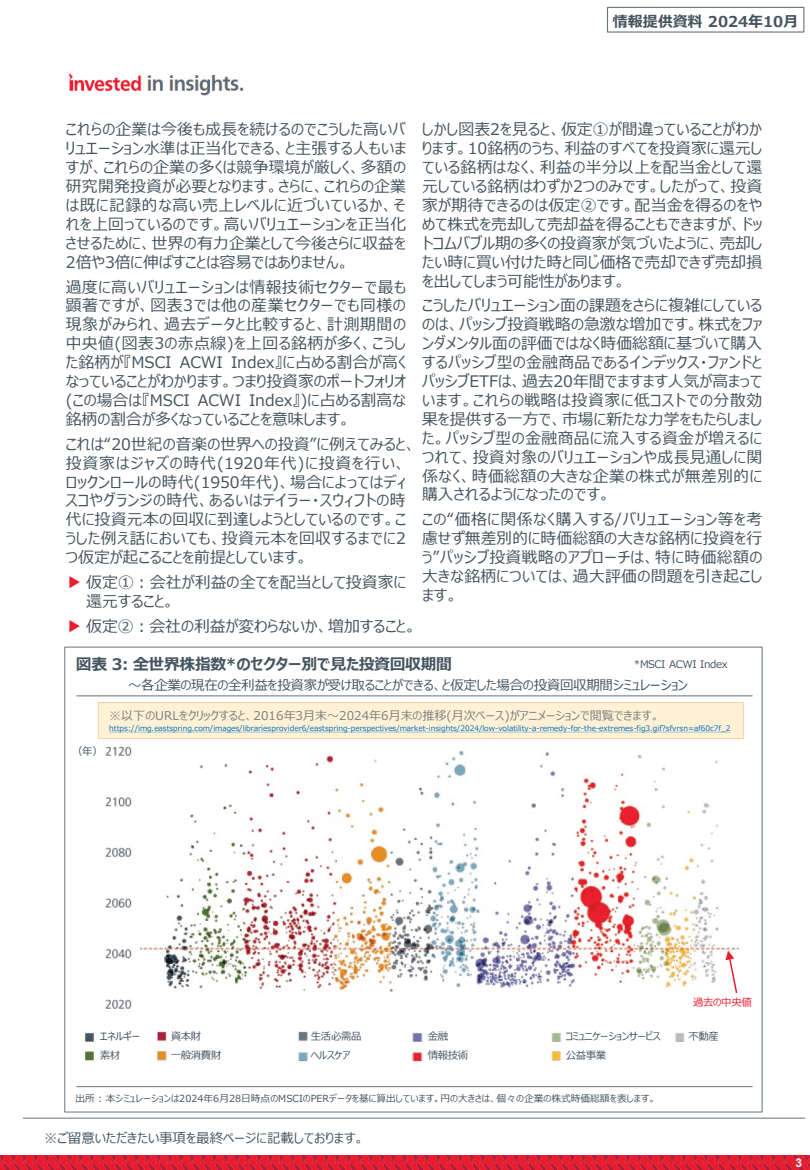
<style>
.page{position:relative;width:810px;height:1170px;background:#fff}
.page>*{position:absolute;margin:0;border:0;box-sizing:border-box;transform-origin:0 0}
.t1{font:15.9px/18.9px "Meiryo UI";letter-spacing:.01em;color:#45555f;text-align:justify}
.t2{font:700 15.9px "Meiryo UI";letter-spacing:-.025em;color:#45555f}
.t3{font:700 15px "Meiryo UI";color:#45555f}
.t4{font:13.5px "Meiryo UI";letter-spacing:-.015em;color:#45555f}
.t5{font:12px "Meiryo UI";color:#7f7f7f}
.t6{font:700 12px "Arial";color:#fff}
.t7{font:10.5px "Meiryo UI";letter-spacing:-.035em;color:#45555f}
.t8{font:10.5px "Meiryo UI";letter-spacing:-.035em;color:#ed1b2e}
.t9{font:9.75px "Meiryo UI";color:#45555f}
.t10{font:7.5px "Meiryo UI";letter-spacing:-.005em;color:#0070c0}
.s1{color:#ed1b2e}
</style>
<div class="page">
<img style="left:0;top:1155px;width:810px;height:15px">
<hr style="left:23px;top:1118px;width:782px;height:1px;background:#68737a">
<img style="left:68px;top:73px;width:176px;height:23px">
<div style="left:607px;top:7px;width:197px;height:26px;border:1px solid #68737a"></div>
<hr style="left:76px;top:696px;width:677px;height:1px;background:#68737a">
<hr style="left:76px;top:1086px;width:677px;height:1px;background:#68737a">
<img style="left:84px;top:734px;width:656px;height:328px">
<div style="left:98px;top:1027px;width:55px;height:17px;background:#fff"></div>
<div style="left:98px;top:1046px;width:55px;height:17px;background:#fff"></div>
<div style="left:169px;top:1027px;width:122px;height:17px;background:#fff"></div>
<div style="left:169px;top:1046px;width:122px;height:17px;background:#fff"></div>
<div style="left:309px;top:1027px;width:96px;height:17px;background:#fff"></div>
<div style="left:309px;top:1046px;width:88px;height:17px;background:#fff"></div>
<div style="left:426px;top:1027px;width:96px;height:17px;background:#fff"></div>
<div style="left:426px;top:1046px;width:123px;height:17px;background:#fff"></div>
<div style="left:564px;top:1027px;width:105px;height:17px;background:#fff"></div>
<div style="left:564px;top:1046px;width:87px;height:17px;background:#fff"></div>
<div style="left:686px;top:1027px;width:62px;height:17px;background:#fff"></div>
<div style="left:98px;top:702px;width:646px;height:37px;background:#fff1d6;border:1px solid #f5d2a3"></div>
<svg style="left:109px;top:732px;width:622px;height:1px"></svg>
<div style="left:76px;top:755px;width:22px;height:247px;background:#fff"></div>
<svg style="left:725px;top:951px;width:13px;height:44px"></svg>
<p class="t3" style="left:613px;top:11px;width:187px">情報提供資料 2024年10月</p>
<p class="t1" style="left:66px;top:121px;width:342px">これらの企業は今後も成長を続けるのでこうした高いバリュエーション水準は正当化できる、と主張する人もいますが、これらの企業の多くは競争環境が厳しく、多額の研究開発投資が必要となります。さらに、これらの企業は既に記録的な高い売上レベルに近づいているか、それを上回っているのです。高いバリュエーションを正当化させるために、世界の有力企業として今後さらに収益を2倍や3倍に伸ばすことは容易ではありません。</p>
<p class="t1" style="left:66px;top:278px;width:342px">過度に高いバリュエーションは情報技術セクターで最も顕著ですが、図表3では他の産業セクターでも同様の現象がみられ、過去データと比較すると、計測期間の中央値(図表3の赤点線)を上回る銘柄が多く、こうした銘柄が『MSCI ACWI Index』に占める割合が高くなっていることがわかります。つまり投資家のポートフォリオ(この場合は『MSCI ACWI Index』)に占める割高な銘柄の割合が多くなっていることを意味します。</p>
<p class="t1" style="left:66px;top:435px;width:352px;text-align:left">これは“20世紀の音楽の世界への投資”に例えてみると、投資家はジャズの時代(1920年代)に投資を行い、ロックンロールの時代(1950年代)、場合によってはディスコやグランジの時代、あるいはテイラー・スウィフトの時代に投資元本の回収に到達しようとしているのです。こうした例え話においても、投資元本を回収するまでに2つ仮定が起こることを前提としています。</p>
<p class="t1" style="left:86px;top:574px;width:322px;text-indent:-20px"><span class="s1">▶</span> 仮定①：会社が利益の全てを配当として投資家に還元すること。</p>
<p class="t1" style="left:66px;top:618px;width:352px"><span class="s1">▶</span> 仮定②：会社の利益が変わらないか、増加すること。</p>
<p class="t1" style="left:422px;top:121px;width:342px">しかし図表2を見ると、仮定①が間違っていることがわかります。10銘柄のうち、利益のすべてを投資家に還元している銘柄はなく、利益の半分以上を配当金として還元している銘柄はわずか2つのみです。したがって、投資家が期待できるのは仮定②です。配当金を得るのをやめて株式を売却して売却益を得ることもできますが、ドットコムバブル期の多くの投資家が気づいたように、売却したい時に買い付けた時と同じ価格で売却できず売却損を出してしまう可能性があります。</p>
<p class="t1" style="left:422px;top:297px;width:342px">こうしたバリュエーション面の課題をさらに複雑にしているのは、パッシブ投資戦略の急激な増加です。株式をファンダメンタル面の評価ではなく時価総額に基づいて購入するパッシブ型の金融商品であるインデックス・ファンドとパッシブETFは、過去20年間でますます人気が高まっています。これらの戦略は投資家に低コストでの分散効果を提供する一方で、市場に新たな力学をもたらしました。パッシブ型の金融商品に流入する資金が増えるにつれて、投資対象のバリュエーションや成長見通しに関係なく、時価総額の大きな企業の株式が無差別的に購入されるようになったのです。</p>
<p class="t1" style="left:422px;top:511px;width:342px">この“価格に関係なく購入する/バリュエーション等を考慮せず無差別的に時価総額の大きな銘柄に投資を行う”パッシブ投資戦略のアプローチは、特に時価総額の大きな銘柄については、過大評価の問題を引き起こします。</p>
<p class="t2" style="left:76px;top:653px;width:378px">図表 3: 全世界株指数*のセクター別で見た投資回収期間</p>
<p class="t4" style="left:128px;top:675px;width:561px">～各企業の現在の全利益を投資家が受け取ることができる、と仮定した場合の投資回収期間シミュレーション</p>
<p class="t7" style="left:634px;top:657px;width:95px">*MSCI ACWI Index</p>
<p class="t7" style="left:72px;top:744px;width:32px">（年）</p>
<p class="t5" style="left:109px;top:707px;width:552px">※以下のURLをクリックすると、2016年3月末～2024年6月末の推移(月次ベース)がアニメーションで閲覧できます。</p>
<p class="t10" style="left:109px;top:723px;width:623px">https://img.eastspring.com/images/librariesprovider6/eastspring-perspectives/market-insights/2024/low-volatility-a-remedy-for-the-extremes-fig3.gif?sfvrsn=af60c7f_2</p>
<p class="t8" style="left:693px;top:995px;width:60px">過去の中央値</p>
<p class="t7" style="left:100px;top:1029px;width:42px">エネルギー</p>
<p class="t7" style="left:100px;top:1048px;width:22px">素材</p>
<p class="t7" style="left:171px;top:1029px;width:32px">資本財</p>
<p class="t7" style="left:171px;top:1048px;width:52px">一般消費財</p>
<p class="t7" style="left:311px;top:1029px;width:52px">生活必需品</p>
<p class="t7" style="left:311px;top:1048px;width:41px">ヘルスケア</p>
<p class="t7" style="left:428px;top:1029px;width:22px">金融</p>
<p class="t7" style="left:428px;top:1048px;width:42px">情報技術</p>
<p class="t7" style="left:566px;top:1029px;width:97px">コミュニケーションサービス</p>
<p class="t7" style="left:566px;top:1048px;width:42px">公益事業</p>
<p class="t7" style="left:688px;top:1029px;width:32px">不動産</p>
<p class="t9" style="left:75px;top:1092px;width:582px">出所 : 本シミュレーションは2024年6月28日時点のMSCIのPERデータを基に算出しています。円の大きさは、個々の企業の株式時価総額を表します。</p>
<p class="t4" style="left:44px;top:1129px;width:322px">※ご留意いただきたい事項を最終ページに記載しております。</p>
<p class="t6" style="left:796px;top:1155px;width:8px">3</p>
</div>
